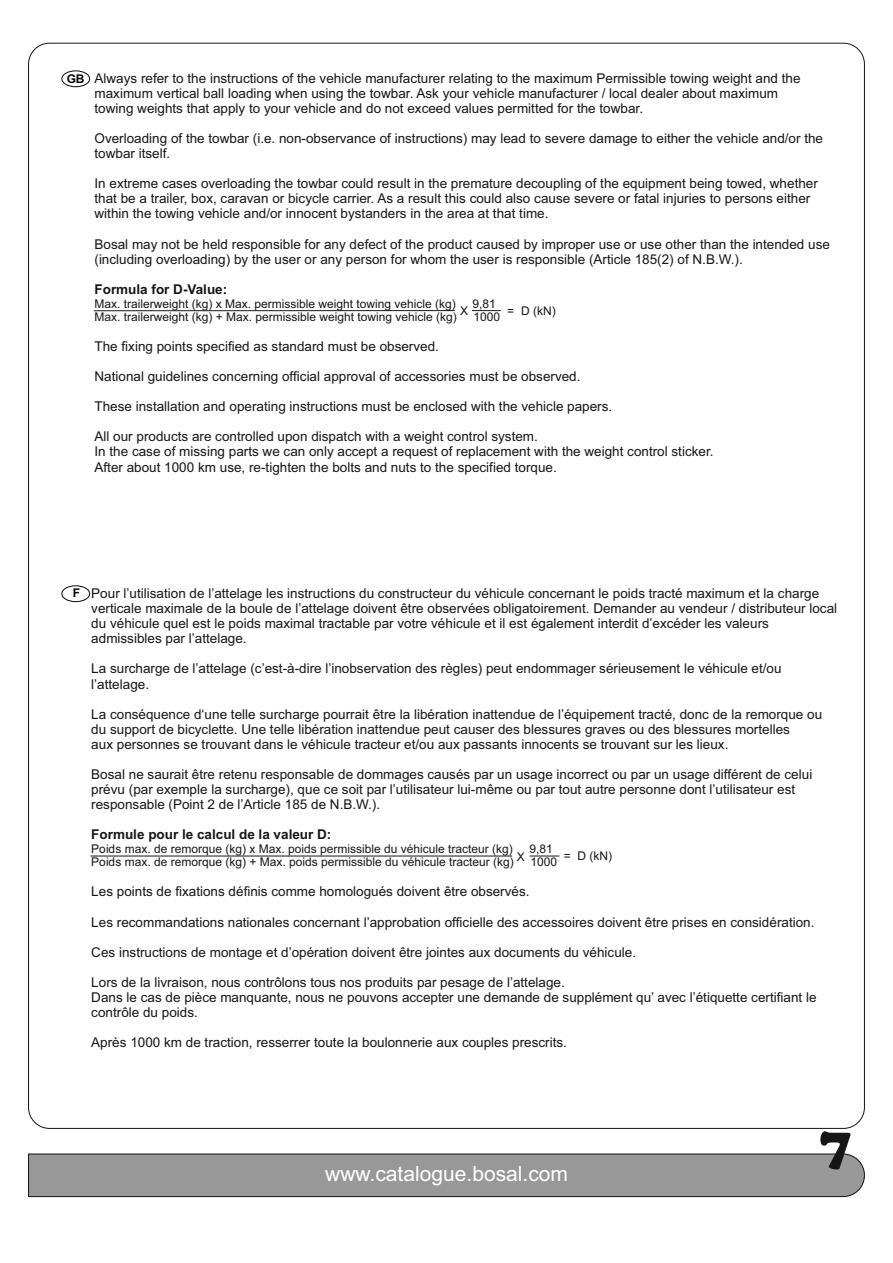
<style>
.page{position:relative;width:893px;height:1263px;background:#fff}
.page>*{position:absolute;margin:0;border:0;box-sizing:border-box;transform-origin:0 0}
.t1{font:900 54px "Cooper";color:#151616}
.t2{font:21px "Arial";color:#fff}
.t3{font:13.5px/15.1px "Arial";color:#151616}
.t4{font:700 13.5px "Arial";color:#151616}
.t5{font:12px "Arial";color:#151616}
.t6{font:700 12px "Arial";color:#0a0509}
</style>
<div class="page">
<hr style="left:94px;top:310px;width:361px;height:1px;background:#151616">
<svg style="left:472px;top:310px;width:29px;height:1px"></svg>
<svg style="left:61px;top:70px;width:29px;height:17px"></svg>
<svg style="left:61px;top:585px;width:29px;height:17px"></svg>
<hr style="left:91px;top:856px;width:421px;height:1px;background:#151616">
<svg style="left:530px;top:856px;width:29px;height:1px"></svg>
<svg style="left:28px;top:1153px;width:837px;height:44px;background:#929293"></svg>
<p class="t6" style="left:67px;top:74px;width:19px">GB</p>
<p class="t3" style="left:94px;top:72px;width:708px">Always refer to the instructions of the vehicle manufacturer relating to the maximum Permissible towing weight and the maximum vertical ball loading when using the towbar. Ask your vehicle manufacturer / local dealer about maximum towing weights that apply to your vehicle and do not exceed values permitted for the towbar.</p>
<p class="t3" style="left:94px;top:132px;width:730px">Overloading of the towbar (i.e. non-observance of instructions) may lead to severe damage to either the vehicle and/or the towbar itself.</p>
<p class="t3" style="left:94px;top:177px;width:725px">In extreme cases overloading the towbar could result in the premature decoupling of the equipment being towed, whether that be a trailer, box, caravan or bicycle carrier. As a result this could also cause severe or fatal injuries to persons either within the towing vehicle and/or innocent bystanders in the area at that time.</p>
<p class="t3" style="left:94px;top:238px;width:737px">Bosal may not be held responsible for any defect of the product caused by improper use or use other than the intended use (including overloading) by the user or any person for whom the user is responsible (Article 185(2) of N.B.W.).</p>
<p class="t4" style="left:94px;top:284px;width:134px">Formula for D-Value:</p>
<p class="t5" style="left:94px;top:299px;width:363px">Max. trailerweight (kg) x Max. permissible weight towing vehicle (kg)</p>
<p class="t5" style="left:473px;top:299px;width:25px">9,81</p>
<p class="t5" style="left:94px;top:312px;width:364px">Max. trailerweight (kg) + Max. permissible weight towing vehicle (kg)</p>
<p class="t5" style="left:474px;top:312px;width:28px">1000</p>
<p class="t3" style="left:94px;top:340px;width:346px">The fixing points specified as standard must be observed.</p>
<p class="t3" style="left:94px;top:370px;width:488px">National guidelines concerning official approval of accessories must be observed.</p>
<p class="t3" style="left:94px;top:400px;width:519px">These installation and operating instructions must be enclosed with the vehicle papers.</p>
<p class="t3" style="left:94px;top:430px;width:621px">All our products are controlled upon dispatch with a weight control system.<br>In the case of missing parts we can only accept a request of replacement with the weight control sticker.<br>After about 1000 km use, re-tighten the bolts and nuts to the specified torque.</p>
<p class="t5" style="left:460px;top:306px;width:10px">X</p>
<p class="t5" style="left:507px;top:307px;width:50px">= D (kN)</p>
<p class="t6" style="left:73px;top:589px;width:9px">F</p>
<p class="t3" style="left:91px;top:587px;width:747px">Pour l’utilisation de l’attelage les instructions du constructeur du véhicule concernant le poids tracté maximum et la charge verticale maximale de la boule de l’attelage doivent être observées obligatoirement. Demander au vendeur / distributeur local du véhicule quel est le poids maximal tractable par votre véhicule et il est également interdit d’excéder les valeurs admissibles par l’attelage.</p>
<p class="t3" style="left:91px;top:662px;width:692px">La surcharge de l’attelage (c’est-à-dire l’inobservation des règles) peut endommager sérieusement le véhicule et/ou l’attelage.</p>
<p class="t3" style="left:91px;top:708px;width:732px">La conséquence d‘une telle surcharge pourrait être la libération inattendue de l’équipement tracté, donc de la remorque ou du support de bicyclette. Une telle libération inattendue peut causer des blessures graves ou des blessures mortelles<br>aux personnes se trouvant dans le véhicule tracteur et/ou aux passants innocents se trouvant sur les lieux.</p>
<p class="t3" style="left:91px;top:768px;width:722px">Bosal ne saurait être retenu responsable de dommages causés par un usage incorrect ou par un usage différent de celui prévu (par exemple la surcharge), que ce soit par l’utilisateur lui-même ou par tout autre personne dont l’utilisateur est responsable (Point 2 de l’Article 185 de N.B.W.).</p>
<p class="t4" style="left:91px;top:829px;width:242px">Formule pour le calcul de la valeur D:</p>
<p class="t5" style="left:91px;top:844px;width:423px">Poids max. de remorque (kg) x Max. poids permissible du véhicule tracteur (kg)</p>
<p class="t5" style="left:529px;top:844px;width:25px">9,81</p>
<p class="t5" style="left:91px;top:858px;width:424px">Poids max. de remorque (kg) + Max. poids permissible du véhicule tracteur (kg)</p>
<p class="t5" style="left:530px;top:858px;width:28px">1000</p>
<p class="t3" style="left:91px;top:885px;width:440px">Les points de fixations définis comme homologués doivent être observés.</p>
<p class="t3" style="left:91px;top:915px;width:725px">Les recommandations nationales concernant l’approbation officielle des accessoires doivent être prises en considération.</p>
<p class="t3" style="left:91px;top:945px;width:546px">Ces instructions de montage et d’opération doivent être jointes aux documents du véhicule.</p>
<p class="t3" style="left:91px;top:976px;width:727px">Lors de la livraison, nous contrôlons tous nos produits par pesage de l’attelage.<br>Dans le cas de pièce manquante, nous ne pouvons accepter une demande de supplément qu’ avec l’étiquette certifiant le contrôle du poids.</p>
<p class="t3" style="left:91px;top:1036px;width:477px">Après 1000 km de traction, resserrer toute la boulonnerie aux couples prescrits.</p>
<p class="t5" style="left:517px;top:852px;width:10px">X</p>
<p class="t5" style="left:564px;top:851px;width:50px">= D (kN)</p>
<h2 class="t2" style="left:325px;top:1165px;width:244px">www.catalogue.bosal.com</h2>
<h1 class="t1" style="left:819px;top:1126px;width:34px">7</h1>
</div>
